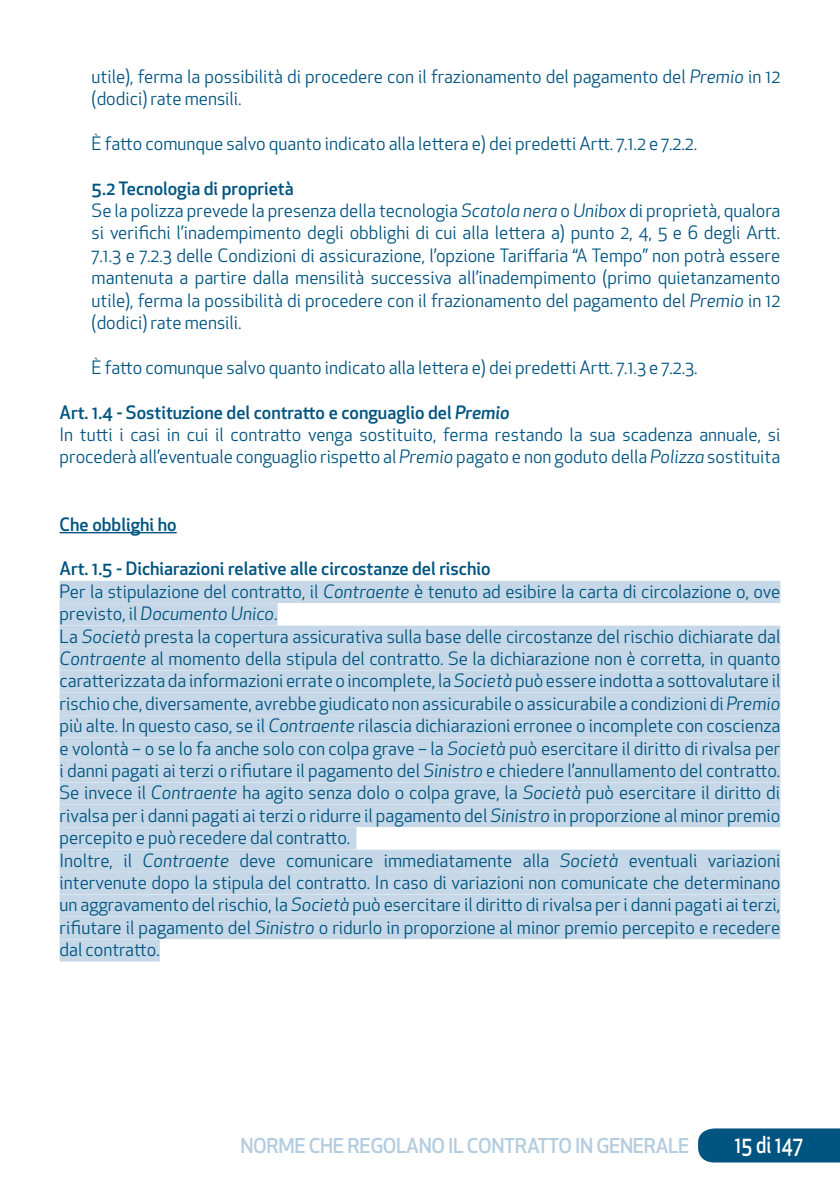
<style>
.page{position:relative;width:840px;height:1191px;background:#fff}
.page>*{position:absolute;margin:0;border:0;box-sizing:border-box;transform-origin:0 0}
.t1{font:500 22.8px "Apex New";letter-spacing:-.005em;color:#fff;scale:.83 1}
.t2{font:500 20px "Apex New";letter-spacing:-.02em;color:#b4ccdf}
.t3{font:18px/22.4px "Apex New";color:#005480}
.t4{font:500 18px "Apex New";color:#005480}
.s1{font-style:italic}
.s2{font-weight:500}
.s3{font-weight:500;font-style:italic}
</style>
<div class="page">
<div style="left:698px;top:1128px;width:141px;height:34px;background:#005480"></div>
<hr style="left:60px;top:532px;width:117px;height:1px;background:#005480">
<div style="left:60px;top:581px;width:720px;height:22px;background:#c6d8e7"></div>
<div style="left:60px;top:603px;width:217px;height:22px;background:#c6d8e7"></div>
<div style="left:60px;top:625px;width:720px;height:23px;background:#c6d8e7"></div>
<div style="left:60px;top:648px;width:720px;height:22px;background:#c6d8e7"></div>
<div style="left:60px;top:670px;width:720px;height:22px;background:#c6d8e7"></div>
<div style="left:60px;top:693px;width:720px;height:22px;background:#c6d8e7"></div>
<div style="left:60px;top:715px;width:720px;height:22px;background:#c6d8e7"></div>
<div style="left:60px;top:737px;width:720px;height:23px;background:#c6d8e7"></div>
<div style="left:60px;top:760px;width:720px;height:22px;background:#c6d8e7"></div>
<div style="left:60px;top:782px;width:720px;height:22px;background:#c6d8e7"></div>
<div style="left:60px;top:805px;width:720px;height:22px;background:#c6d8e7"></div>
<div style="left:60px;top:827px;width:296px;height:22px;background:#c6d8e7"></div>
<div style="left:60px;top:849px;width:720px;height:23px;background:#c6d8e7"></div>
<div style="left:60px;top:872px;width:720px;height:22px;background:#c6d8e7"></div>
<div style="left:60px;top:894px;width:720px;height:22px;background:#c6d8e7"></div>
<div style="left:60px;top:917px;width:720px;height:22px;background:#c6d8e7"></div>
<div style="left:60px;top:939px;width:100px;height:22px;background:#c6d8e7"></div>
<p class="t3" style="left:92px;top:65px;width:690px">utile), ferma la possibilità di procedere con il frazionamento del pagamento del <span class="s1">Premio</span> in 12 (dodici) rate mensili.</p>
<p class="t3" style="left:92px;top:132px;width:606px">È fatto comunque salvo quanto indicato alla lettera e) dei predetti Artt. 7.1.2 e 7.2.2.</p>
<p class="t3" style="left:92px;top:177px;width:690px"><span class="s2">5.2 Tecnologia di proprietà<br></span>Se la polizza prevede la presenza della tecnologia <span class="s1">Scatola nera</span> o <span class="s1">Unibox</span> di proprietà, qualora si verifichi l’inadempimento degli obblighi di cui alla lettera a) punto 2, 4, 5 e 6 degli Artt.<br>7.1.3 e 7.2.3 delle Condizioni di assicurazione, l’opzione Tariffaria “A Tempo” non potrà essere mantenuta a partire dalla mensilità successiva all’inadempimento (primo quietanzamento utile), ferma la possibilità di procedere con il frazionamento del pagamento del <span class="s1">Premio</span> in 12 (dodici) rate mensili.</p>
<p class="t3" style="left:92px;top:356px;width:607px">È fatto comunque salvo quanto indicato alla lettera e) dei predetti Artt. 7.1.3 e 7.2.3.</p>
<p class="t3" style="left:60px;top:401px;width:722px"><span class="s2">Art. 1.4 - Sostituzione del contratto e conguaglio del</span> <span class="s3">Premio<br></span>In tutti i casi in cui il contratto venga sostituito, ferma restando la sua scadenza annuale, si procederà all’eventuale conguaglio rispetto al <span class="s1">Premio</span> pagato e non goduto della <span class="s1">Polizza</span> sostituita</p>
<p class="t4" style="left:60px;top:512px;width:119px">Che obblighi ho</p>
<p class="t3" style="left:60px;top:557px;width:722px"><span class="s2">Art. 1.5 - Dichiarazioni relative alle circostanze del rischio<br></span>Per la stipulazione del contratto, il <span class="s1">Contraente</span> è tenuto ad esibire la carta di circolazione o, ove previsto, il <span class="s1">Documento Unico</span>.<br>La <span class="s1">Società</span> presta la copertura assicurativa sulla base delle circostanze del rischio dichiarate dal <span class="s1">Contraente</span> al momento della stipula del contratto. Se la dichiarazione non è corretta, in quanto caratterizzata da informazioni errate o incomplete, la <span class="s1">Società</span> può essere indotta a sottovalutare il rischio che, diversamente, avrebbe giudicato non assicurabile o assicurabile a condizioni di <span class="s1">Premio </span>più alte. In questo caso, se il <span class="s1">Contraente</span> rilascia dichiarazioni erronee o incomplete con coscienza e volontà – o se lo fa anche solo con colpa grave – la <span class="s1">Società</span> può esercitare il diritto di rivalsa per i danni pagati ai terzi o rifiutare il pagamento del <span class="s1">Sinistro</span> e chiedere l’annullamento del contratto.<br>Se invece il <span class="s1">Contraente</span> ha agito senza dolo o colpa grave, la <span class="s1">Società</span> può esercitare il diritto di rivalsa per i danni pagati ai terzi o ridurre il pagamento del <span class="s1">Sinistro</span> in proporzione al minor premio percepito e può recedere dal contratto.<br>Inoltre, il <span class="s1">Contraente</span> deve comunicare immediatamente alla <span class="s1">Società</span> eventuali variazioni intervenute dopo la stipula del contratto. In caso di variazioni non comunicate che determinano un aggravamento del rischio, la <span class="s1">Società</span> può esercitare il diritto di rivalsa per i danni pagati ai terzi, rifiutare il pagamento del <span class="s1">Sinistro</span> o ridurlo in proporzione al minor premio percepito e recedere dal contratto.</p>
<p class="t2" style="left:240px;top:1132px;width:450px">NORME CHE REGOLANO IL CONTRATTO IN GENERALE</p>
<p class="t1" style="left:734px;top:1129px;width:84px">15 di 147</p>
</div>
